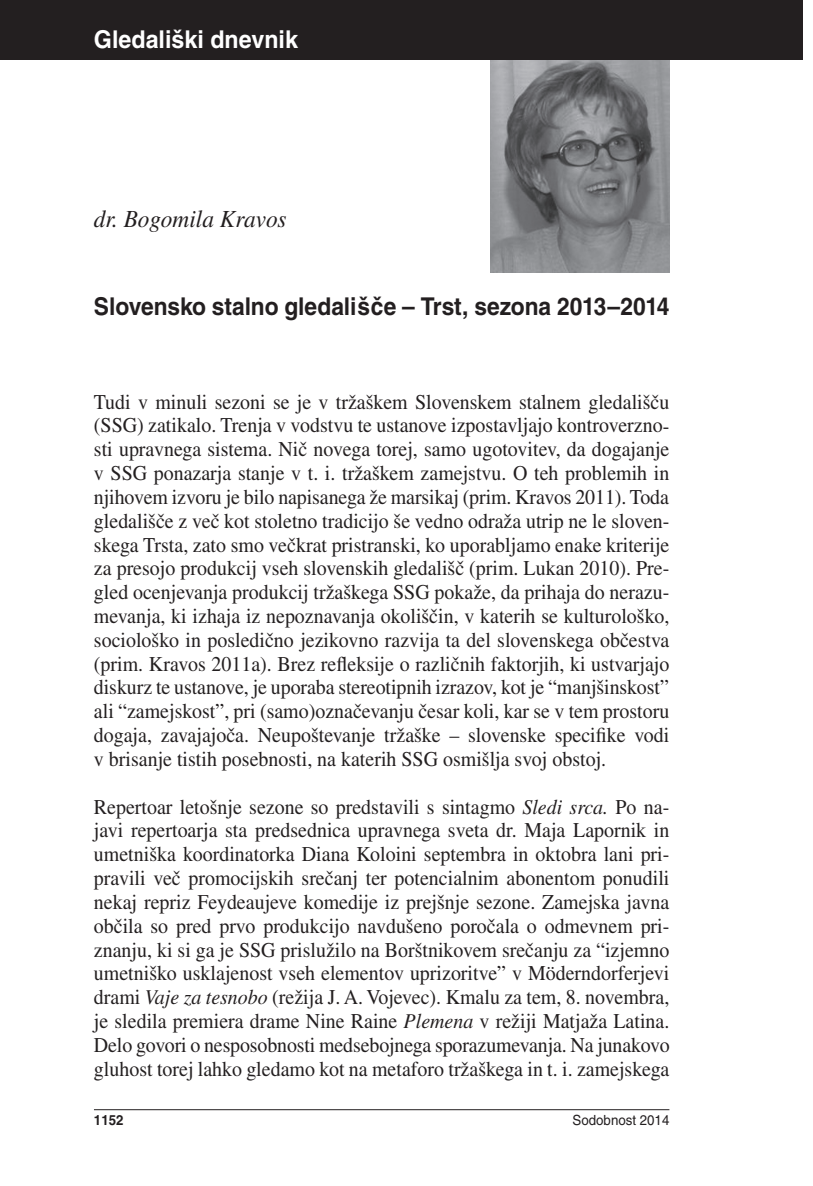
<style>
.page{position:relative;width:813px;height:1186px;background:#fff}
.page>*{position:absolute;margin:0;border:0;box-sizing:border-box;transform-origin:0 0}
.t1{font:700 24.5px "SS Helvetica";letter-spacing:-.005em;color:#231f20;scale:.93 1}
.t2{font:700 24.5px "SS Helvetica";color:#fff;scale:.95 1}
.t3{font:italic 24.5px "SS Times";color:#231f20;scale:.95 1}
.t4{font:21px/23.8px "SS Times";color:#231f20;text-align:justify;scale:.95 1}
.t5{font:14px "SS Helvetica";color:#231f20;scale:.95 1}
.t6{font:700 14px "SS Helvetica";color:#231f20;scale:.95 1}
.s1{font-style:italic}
</style>
<div class="page">
<img style="left:491px;top:59px;width:178px;height:214px">
<div style="left:0;top:0;width:803px;height:59px;background:#231f20"></div>
<hr style="left:94px;top:1108px;width:575px;height:1px;background:#231f20">
<p class="t2" style="left:94px;top:25px;width:216px">Gledali{ki dnevnik</p>
<p class="t3" style="left:94px;top:206px;width:204px">dr. Bogomila Kravos</p>
<p class="t1" style="left:94px;top:292px;width:620px">Slovensko stalno gledali{~e – Trst, sezona 2013–2014</p>
<p class="t4" style="left:94px;top:389px;width:607px">Tudi v minuli sezoni se je v tr`a{kem Slovenskem stalnem gledali{~u (SSG) zatikalo. Trenja v vodstvu te ustanove izpostavljajo kontroverzno&shy;sti upravnega sistema. Ni~ novega torej, samo ugotovitev, da dogajanje v SSG ponazarja stanje v t. i. tr`a{kem zamejstvu. O teh problemih in njihovem izvoru je bilo napisanega `e marsikaj (prim. Kravos 2011). Toda gledali{~e z ve~ kot stoletno tradicijo {e vedno odra`a utrip ne le sloven&shy;skega Trsta, zato smo ve~krat pristranski, ko uporabljamo enake kriterije za presojo produkcij vseh slovenskih gledali{~ (prim. Lukan 2010). Pre&shy;gled ocenjevanja produkcij tr`a{kega SSG poka`e, da prihaja do nerazu&shy;mevanja, ki izhaja iz nepoznavanja okoli{~in, v katerih se kulturolo{ko, sociolo{ko in posledi~no jezikovno razvija ta del slovenskega ob~estva (prim. Kravos 2011a). Brez refleksije o razli~nih faktorjih, ki ustvarjajo diskurz te ustanove, je uporaba stereotipnih izrazov, kot je “manj{inskost” ali “zamejskost”, pri (samo)ozna~evanju ~esar koli, kar se v tem prostoru dogaja, zavajajo~a. Neupo{tevanje tr`a{ke – slovenske specifike vodi v brisanje tistih posebnosti, na katerih SSG osmi{lja svoj obstoj.</p>
<p class="t4" style="left:94px;top:794px;width:608px">Repertoar leto{nje sezone so predstavili s sintagmo <span class="s1">Sledi srca.</span> Po na&shy;javi repertoarja sta predsednica upravnega sveta dr. Maja Lapornik in umetni{ka koordinatorka Diana Koloini septembra in oktobra lani pri&shy;pravili ve~ promocijskih sre~anj ter potencialnim abonentom ponudili nekaj repriz Feydeaujeve komedije iz prej{nje sezone. Zamejska javna ob~ila so pred prvo produkcijo navdu{eno poro~ala o odmevnem pri&shy;znanju, ki si ga je SSG prislu`ilo na Bor{tnikovem sre~anju za “izjemno umetni{ko usklajenost vseh elementov uprizoritve” v Möderndorferjevi drami <span class="s1">Vaje za tesnobo</span> (re`ija J. A. Vojevec). Kmalu za tem, 8. novembra, je sledila premiera drame Nine Raine <span class="s1">Plemena</span> v re`iji Matja`a Latina.<br>Delo govori o nesposobnosti medsebojnega sporazumevanja. Na junakovo gluhost torej lahko gledamo kot na metaforo tr`a{kega in t. i. zamejskega</p>
<p class="t6" style="left:94px;top:1111px;width:33px">1152</p>
<p class="t5" style="left:573px;top:1111px;width:103px">Sodobnost 2014</p>
</div>
